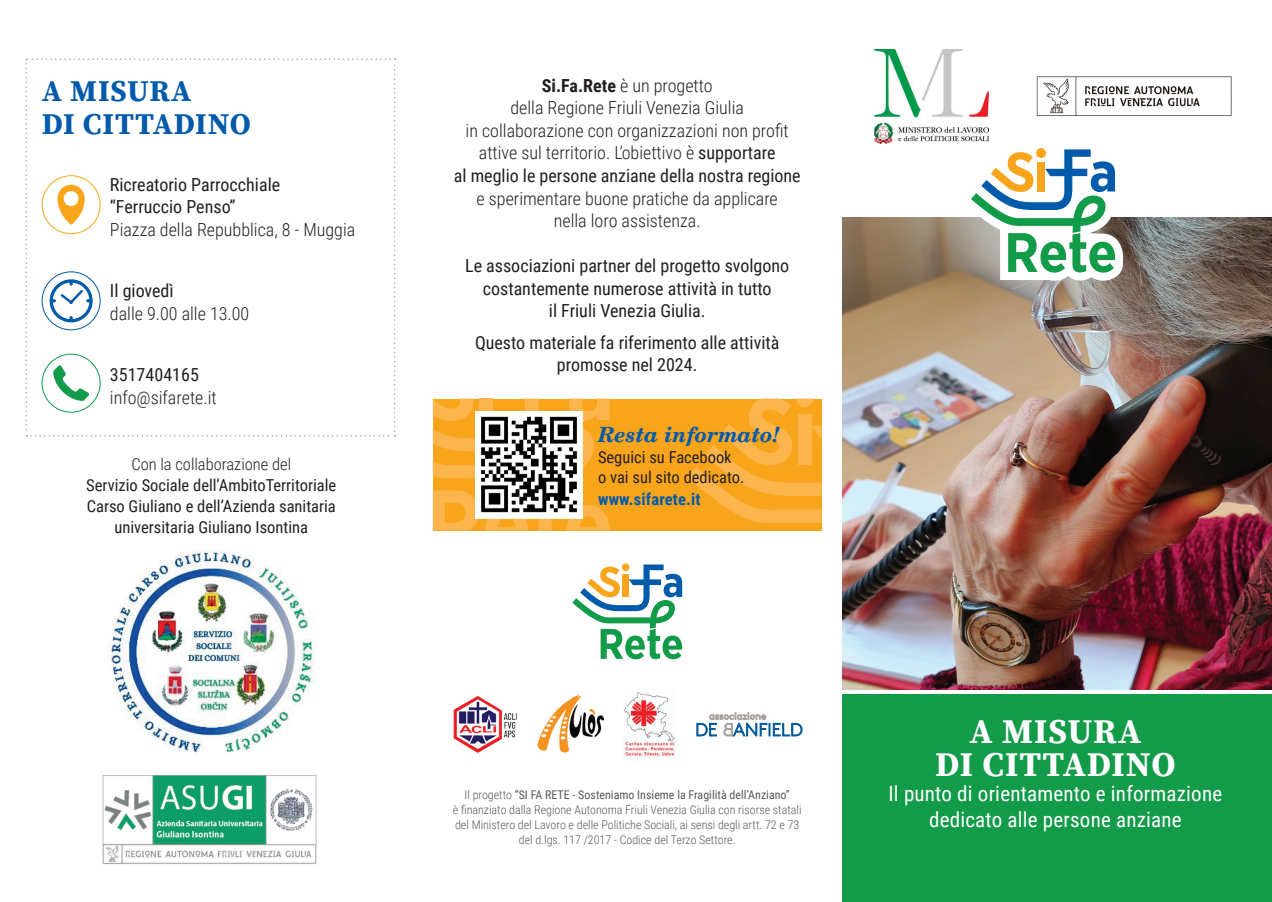
<style>
.page{position:relative;width:1272px;height:902px;background:#fff}
.page>*{position:absolute;margin:0;border:0;box-sizing:border-box;transform-origin:0 0}
.t1{font:700 34.5px/33px "Source Serif Pro";letter-spacing:.03em;color:#fff;text-align:center}
.t2{font:700 30px/32.8px "Source Serif Pro";letter-spacing:.03em;color:#015aaa}
.t3{font:21px/25.5px "Roboto Condensed";letter-spacing:.01em;color:#fff;text-align:center}
.t4{font:italic 700 21px "New Century Schlbk";color:#015aaa}
.t5{font:300 18px/22.5px "Roboto Condensed";color:#231f20;text-align:center}
.t6{font:18px/22.5px "Roboto Condensed";color:#231f20;text-align:center}
.t7{font:16.5px/21px "Roboto Condensed";color:#231f20;text-align:center}
.t8{font:300 16.5px "Roboto Condensed";color:#231f20}
.t9{font:700 16.5px "Roboto Condensed";letter-spacing:.01em;color:#015aaa}
.t10{font:300 12px/15px "Roboto Condensed";color:#57585a;text-align:center}
.s1{font-weight:700}
.s2{font-weight:400}
</style>
<div class="page">
<img style="left:842px;top:217px;width:429px;height:472px">
<img style="left:874px;top:49px;width:114px;height:95px">
<img style="left:1036px;top:76px;width:196px;height:40px">
<div style="left:842px;top:694px;width:429px;height:207px;background:#129b49"></div>
<svg style="left:26px;top:58px;width:369px;height:378px"></svg>
<div style="left:42px;top:354px;width:58px;height:58px;border:1px solid #129b49;border-radius:50%"></div>
<svg style="left:959px;top:140px;width:164px;height:141px"></svg>
<img style="left:108px;top:549px;width:207px;height:204px">
<img style="left:102px;top:775px;width:215px;height:90px">
<img style="left:453px;top:695px;width:64px;height:58px">
<img style="left:624px;top:692px;width:51px;height:65px">
<img style="left:537px;top:695px;width:66px;height:58px">
<svg style="left:696px;top:712px;width:106px;height:24px"></svg>
<div style="left:433px;top:398px;width:388px;height:132px;background:#f9a51b"></div>
<svg style="left:687px;top:398px;width:134px;height:125px"></svg>
<svg style="left:433px;top:398px;width:176px;height:132px"></svg>
<img style="left:476px;top:411px;width:106px;height:107px">
<svg style="left:572px;top:564px;width:110px;height:95px"></svg>
<h2 class="t2" style="left:42px;top:74px;width:211px">A MISURA<br>DI CITTADINO</h2>
<p class="t6" style="left:110px;top:172px;width:172px;text-align:left">Ricreatorio Parrocchiale “Ferruccio Penso”</p>
<p class="t5" style="left:110px;top:217px;width:247px">Piazza della Repubblica, 8 - Muggia</p>
<p class="t6" style="left:110px;top:279px;width:65px">Il giovedì</p>
<p class="t5" style="left:110px;top:301px;width:141px">dalle 9.00 alle 13.00</p>
<p class="t6" style="left:110px;top:363px;width:90px">3517404165</p>
<p class="t5" style="left:110px;top:385px;width:108px">info@sifarete.it</p>
<p class="t8" style="left:131px;top:452px;width:161px">Con la collaborazione del</p>
<p class="t7" style="left:86px;top:473px;width:251px">Servizio Sociale dell’AmbitoTerritoriale<br>Carso Giuliano e dell’Azienda sanitaria universitaria Giuliano Isontina</p>
<p class="t5" style="left:454px;top:74px;width:348px"><span class="s1">Si.Fa.Rete</span> è un progetto<br>della Regione Friuli Venezia Giulia<br>in collaborazione con organizzazioni non profit attive sul territorio. L’obiettivo è <span class="s2">supportare<br>al meglio le persone anziane della nostra regione</span></p>
<p class="t5" style="left:476px;top:186px;width:303px">e sperimentare buone pratiche da applicare nella loro assistenza.</p>
<p class="t6" style="left:465px;top:254px;width:326px">Le associazioni partner del progetto svolgono costantemente numerose attività in tutto<br>il Friuli Venezia Giulia.</p>
<p class="t6" style="left:475px;top:330px;width:306px">Questo materiale fa riferimento alle attività promosse nel 2024.</p>
<p class="t4" style="left:598px;top:421px;width:183px">Resta informato!</p>
<p class="t7" style="left:598px;top:446px;width:148px;line-height:19.5px;text-align:left">Seguici su Facebook<br>o vai sul sito dedicato.</p>
<p class="t9" style="left:598px;top:487px;width:104px">www.sifarete.it</p>
<p class="t10" style="left:453px;top:786px;width:350px">Il progetto <span class="s2">“SI FA RETE - Sosteniamo Insieme la Fragilità dell’Anziano”<br></span>è finanziato dalla Regione Autonoma Friuli Venezia Giulia con risorse statali del Ministero del Lavoro e delle Politiche Sociali, ai sensi degli artt. 72 e 73 del d.lgs. 117 /2017 - Codice del Terzo Settore.</p>
<h1 class="t1" style="left:935px;top:714px;width:242px">A MISURA<br>DI CITTADINO</h1>
<p class="t3" style="left:888px;top:780px;width:335px">Il punto di orientamento e informazione dedicato alle persone anziane</p>
</div>
